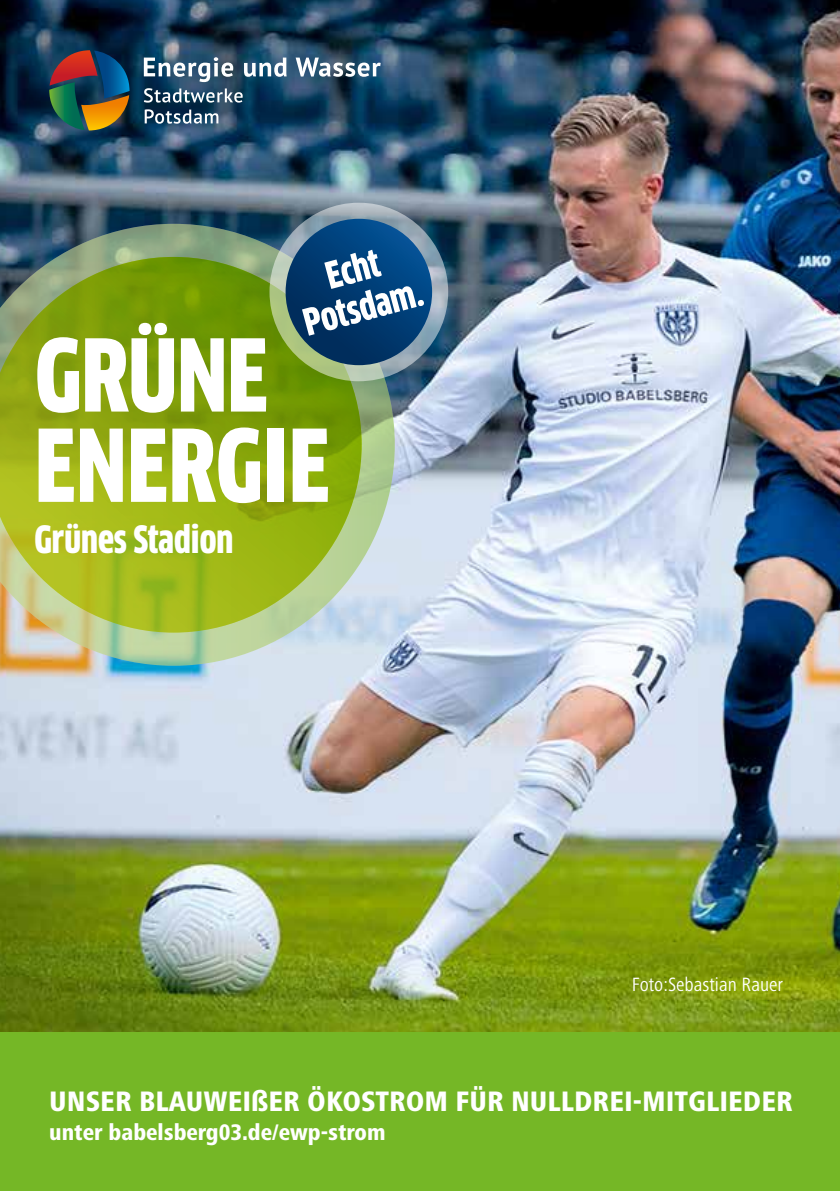
<style>
.page{position:relative;width:840px;height:1191px;background:#fff}
.page>*{position:absolute;margin:0;border:0;box-sizing:border-box;transform-origin:0 0}
.t1{font:900 condensed 97.6px/90.2px "Clan Pro";letter-spacing:.005em;color:#fff}
.t2{font:900 condensed 36.8px "Clan Pro";color:#fff}
.t3{font:800 condensed 29.2px "Frutiger Next Pro";color:#fff}
.t4{font:800 condensed 23.4px "Frutiger Next Pro";color:#fff}
.t5{font:condensed 19.8px "Frutiger Next Pro";color:#fff}
</style>
<div class="page">
<img style="left:0;top:0;width:839px;height:1032px">
<img style="left:49px;top:50px;width:80px;height:80px">
<svg style="left:144px;top:57px;width:89px;height:25px"></svg>
<svg style="left:244px;top:58px;width:42px;height:19px"></svg>
<svg style="left:295px;top:58px;width:85px;height:19px"></svg>
<svg style="left:144px;top:88px;width:98px;height:15px"></svg>
<svg style="left:145px;top:109px;width:73px;height:15px"></svg>
<svg style="left:0;top:224px;width:394px;height:441px"></svg>
<svg style="left:0;top:257px;width:361px;height:375px"></svg>
<svg style="left:269px;top:203px;width:179px;height:178px"></svg>
<svg style="left:285px;top:219px;width:147px;height:146px"></svg>
<svg style="left:302px;top:250px;width:122px;height:86px"></svg>
<div style="left:0;top:1032px;width:839px;height:159px;background:#75b726"></div>
<h1 class="t1" style="left:35px;top:331px;width:296px">GRÜNE<br>ENERGIE</h1>
<p class="t2" style="left:34px;top:518px;width:200px">Grünes Stadion</p>
<p class="t5" style="left:631px;top:973px;width:152px">Foto:Sebastian Rauer</p>
<p class="t3" style="left:49px;top:1084px;width:744px">UNSER BLAUWEIßER ÖKOSTROM FÜR NULLDREI-MITGLIEDER</p>
<p class="t4" style="left:49px;top:1118px;width:337px">unter babelsberg03.de/ewp-strom</p>
</div>
